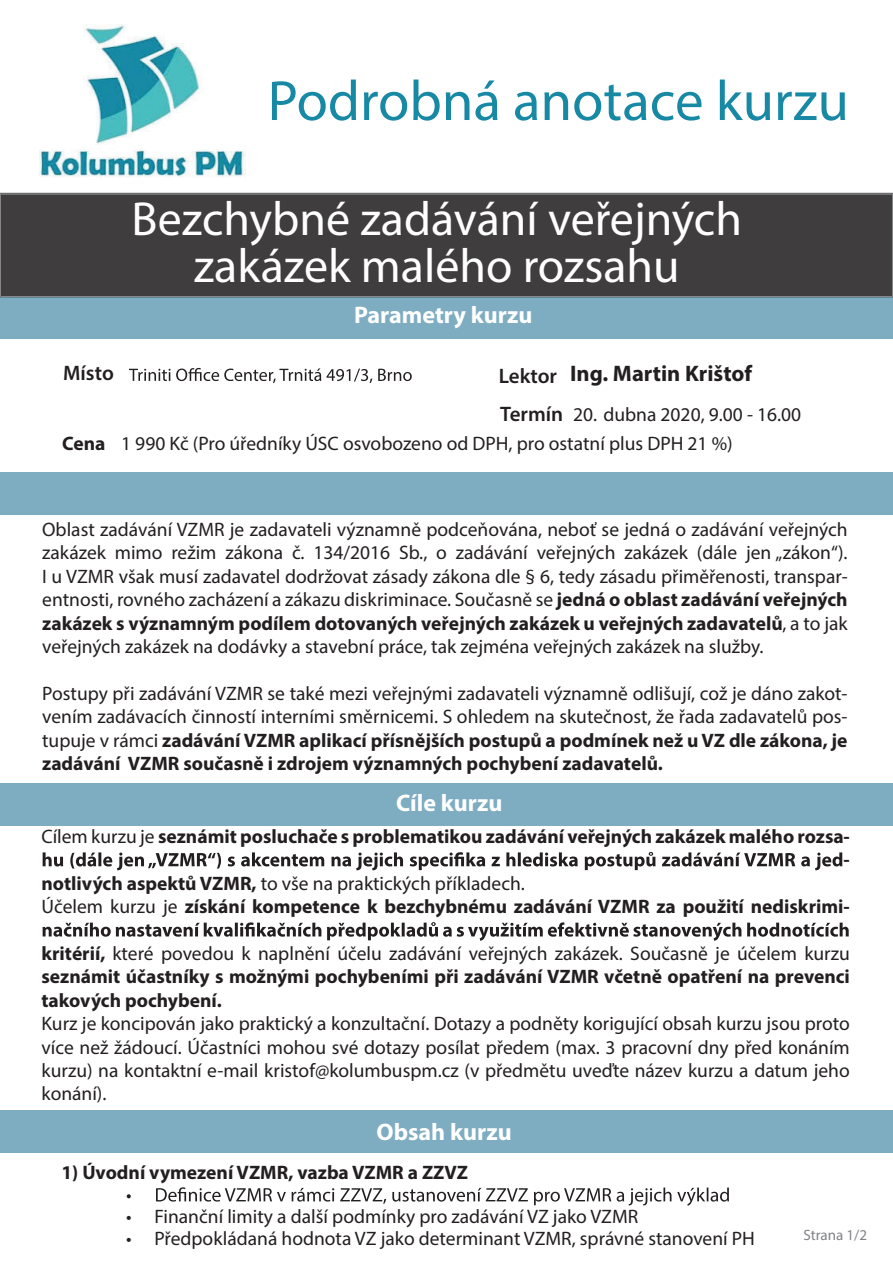
<style>
.page{position:relative;width:893px;height:1263px;background:#fff}
.page>*{position:absolute;margin:0;border:0;box-sizing:border-box;transform-origin:0 0}
.t1{font:57px "Myriad Pro";color:#1889a5}
.t2{font:48px/47.1px "Myriad Pro";color:#fff;text-align:center}
.t3{font:700 24px "Myriad Pro";color:#fff}
.t4{font:700 22.5px "Myriad Pro";color:#231f20}
.t5{font:600 21px "Myriad Pro";color:#231f20}
.t6{font:19.5px/23.4px "Myriad Pro";color:#231f20;text-align:justify}
.t7{font:700 19.5px/23.4px "Myriad Pro";color:#231f20;text-align:justify}
.t8{font:15px "Myriad Pro";color:#808285}
.s1{font-weight:600;font-size:21px}
.s2{font-weight:700}
.s3{font-weight:400}
</style>
<div class="page">
<div style="left:0;top:193px;width:893px;height:104px;background:#3f3d3d"></div>
<div style="left:0;top:298px;width:893px;height:41px;background:#7eadc2"></div>
<hr style="left:0;top:297px;width:893px;height:1px;background:#628798">
<div style="left:0;top:472px;width:893px;height:42px;background:#7eadc2"></div>
<svg style="left:43px;top:852px;width:799px;height:18px"></svg>
<svg style="left:43px;top:922px;width:806px;height:19px"></svg>
<div style="left:0;top:784px;width:893px;height:42px;background:#7eadc2"></div>
<div style="left:0;top:1110px;width:892px;height:42px;background:#7eadc2"></div>
<svg style="left:127px;top:1187px;width:602px;height:19px"></svg>
<img style="left:39px;top:24px;width:205px;height:153px">
<svg style="left:129px;top:368px;width:283px;height:15px"></svg>
<h1 class="t1" style="left:268px;top:66px;width:583px">Podrobná anotace kurzu</h1>
<h2 class="t2" style="left:132px;top:195px;width:612px">Bezchybné zadávání veřejných zakázek malého rozsahu</h2>
<p class="t3" style="left:354px;top:299px;width:180px">Parametry kurzu</p>
<p class="t5" style="left:63px;top:360px;width:52px">Místo</p>
<p class="t4" style="left:499px;top:359px;width:255px"><span class="s1">Lektor</span> Ing. Martin Krištof</p>
<p class="t6" style="left:500px;top:403px;width:302px"><span class="s1">Termín</span> 20. dubna 2020, 9.00 - 16.00</p>
<p class="t6" style="left:62px;top:431px;width:672px"><span class="s2">Cena</span> 1 990 Kč (Pro úředníky ÚSC osvobozeno od DPH, pro ostatní plus DPH 21 %)</p>
<p class="t6" style="left:42px;top:517px;width:807px">Oblast zadávání VZMR je zadavateli významně podceňována, neboť se jedná o zadávání veřejných zakázek mimo režim zákona č. 134/2016 Sb., o zadávání veřejných zakázek (dále jen „zákon“).<br>I u VZMR však musí zadavatel dodržovat zásady zákona dle § 6, tedy zásadu přiměřenosti, transpar&shy;entnosti, rovného zacházení a zákazu diskriminace. Současně se <span class="s2">jedná o oblast zadávání veřejných zakázek s významným podílem dotovaných veřejných zakázek u veřejných zadavatelů</span>, a to jak veřejných zakázek na dodávky a stavební práce, tak zejména veřejných zakázek na služby.</p>
<p class="t6" style="left:42px;top:681px;width:807px">Postupy při zadávání VZMR se také mezi veřejnými zadavateli významně odlišují, což je dáno zakot&shy;vením zadávacích činností interními směrnicemi. S ohledem na skutečnost, že řada zadavatelů pos&shy;tupuje v rámci <span class="s2">zadávání VZMR aplikací přísnějších postupů a podmínek než u VZ dle zákona, je zadávání VZMR současně i zdrojem významných pochybení zadavatelů.</span></p>
<p class="t3" style="left:396px;top:787px;width:108px">Cíle kurzu</p>
<p class="t7" style="left:41px;top:824px;width:810px"><span class="s3">Cílem kurzu je</span> seznámit posluchače s problematikou zadávání veřejných zakázek malého rozsa-</p>
<p class="t7" style="left:843px;top:847px;width:8px">-</p>
<p class="t6" style="left:41px;top:871px;width:485px"><span class="s2">notlivých aspektů VZMR,</span> to vše na praktických příkladech.</p>
<p class="t7" style="left:41px;top:894px;width:810px"><span class="s3">Účelem kurzu je</span> získání kompetence k bezchybnému zadávání VZMR za použití nediskrimi-</p>
<p class="t7" style="left:41px;top:941px;width:810px">kritérií, <span class="s3">které povedou k naplnění účelu zadávání veřejných zakázek. Současně je účelem kurzu </span>seznámit účastníky s možnými pochybeními při zadávání VZMR včetně opatření na prevenci takových pochybení.</p>
<p class="t6" style="left:41px;top:1011px;width:810px">Kurz je koncipován jako praktický a konzultační. Dotazy a podněty korigující obsah kurzu jsou proto více než žádoucí. Účastníci mohou své dotazy posílat předem (max. 3 pracovní dny před konáním kurzu) na kontaktní e-mail kristof@kolumbuspm.cz (v předmětu uveďte název kurzu a datum jeho konání).</p>
<p class="t3" style="left:377px;top:1116px;width:137px">Obsah kurzu</p>
<p class="t7" style="left:62px;top:1160px;width:408px">1) Úvodní vymezení VZMR, vazba VZMR a ZZVZ</p>
<p class="t6" style="left:126px;top:1205px;width:514px">• Finanční limity a další podmínky pro zadávání VZ jako VZMR</p>
<p class="t6" style="left:126px;top:1226px;width:630px">• Předpokládaná hodnota VZ jako determinant VZMR, správné stanovení PH</p>
<p class="t8" style="left:803px;top:1225px;width:65px">Strana 1/2</p>
</div>
